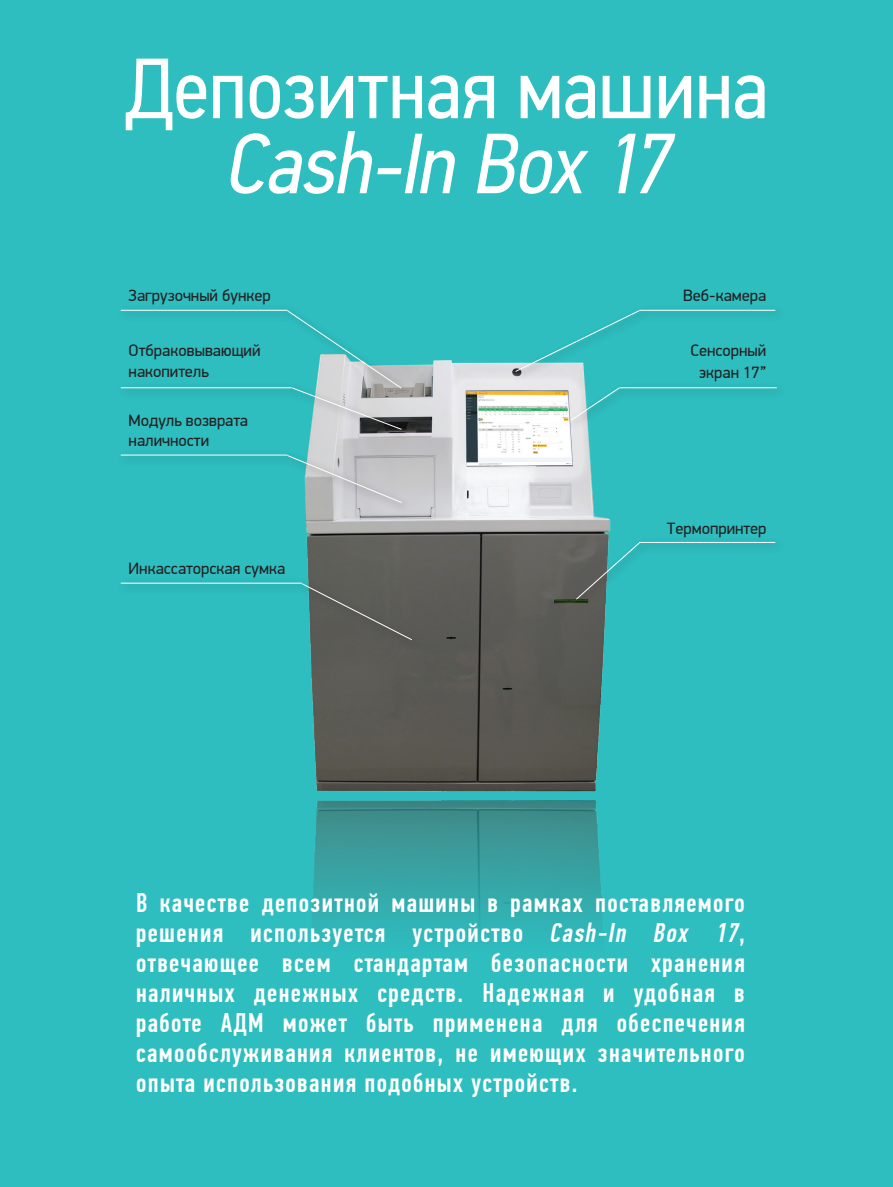
<style>
.page{position:relative;width:893px;height:1187px;background:#fff}
.page>*{position:absolute;margin:0;border:0;box-sizing:border-box;transform-origin:0 0}
.t1{font:85.5px "PF Din Text Cond Pro";letter-spacing:-.015em;color:#fff}
.t2{font:italic 85.5px "PF Din Text Cond Pro";color:#fff}
.t3{font:500 27px/30px "PF Din Text Comp Pro";letter-spacing:.05em;color:#fff;text-align:justify}
.t4{font:16.5px/22px "PF Din Display Pro";color:#231f20}
.s1{font-style:italic}
</style>
<div class="page">
<div style="left:0;top:1px;width:893px;height:1185px;background:#2ebec0"></div>
<img style="left:312px;top:800px;width:291px;height:135px">
<img style="left:306px;top:360px;width:305px;height:432px">
<div style="left:512px;top:306px;width:137px;height:76px;background:#231f20;opacity:.75"></div>
<svg style="left:515px;top:309px;width:125px;height:63px"></svg>
<div style="left:636px;top:304px;width:149px;height:18px;background:#231f20;opacity:.75"></div>
<hr style="left:639px;top:310px;width:136px;height:1px;background:#fff">
<div style="left:566px;top:383px;width:64px;height:48px;background:#231f20;opacity:.75"></div>
<svg style="left:570px;top:386px;width:51px;height:35px"></svg>
<div style="left:616px;top:382px;width:171px;height:17px;background:#231f20;opacity:.75"></div>
<hr style="left:620px;top:387px;width:157px;height:1px;background:#fff">
<div style="left:572px;top:537px;width:78px;height:72px;background:#231f20;opacity:.75"></div>
<svg style="left:575px;top:541px;width:66px;height:59px"></svg>
<div style="left:636px;top:536px;width:149px;height:18px;background:#231f20;opacity:.75"></div>
<hr style="left:639px;top:542px;width:136px;height:1px;background:#fff">
<div style="left:283px;top:306px;width:129px;height:92px;background:#231f20;opacity:.75"></div>
<div style="left:117px;top:304px;width:180px;height:18px;background:#231f20;opacity:.75"></div>
<hr style="left:121px;top:310px;width:166px;height:1px;background:#fff">
<div style="left:288px;top:383px;width:124px;height:57px;background:#231f20;opacity:.75"></div>
<svg style="left:286px;top:309px;width:116px;height:121px"></svg>
<div style="left:117px;top:382px;width:184px;height:17px;background:#231f20;opacity:.75"></div>
<hr style="left:121px;top:387px;width:170px;height:1px;background:#fff">
<div style="left:298px;top:579px;width:124px;height:71px;background:#231f20;opacity:.75"></div>
<svg style="left:301px;top:582px;width:112px;height:58px;background:#5b635f"></svg>
<div style="left:117px;top:577px;width:195px;height:17px;background:#231f20;opacity:.75"></div>
<hr style="left:121px;top:582px;width:181px;height:1px;background:#fff">
<div style="left:284px;top:451px;width:128px;height:62px;background:#231f20;opacity:.75"></div>
<svg style="left:286px;top:454px;width:117px;height:49px;background:#adc2c4"></svg>
<div style="left:117px;top:449px;width:180px;height:17px;background:#231f20;opacity:.75"></div>
<hr style="left:121px;top:454px;width:166px;height:1px;background:#fff">
<h1 class="t1" style="left:125px;top:38px;width:645px">Депозитная машина</h1>
<h1 class="t2" style="left:224px;top:113px;width:465px">Cash-In Box 17</h1>
<p class="t4" style="left:129px;top:284px;width:144px">Загрузочный бункер</p>
<p class="t4" style="left:129px;top:340px;width:133px;line-height:20.5px">Отбраковывающий накопитель</p>
<p class="t4" style="left:129px;top:411px;width:121px;line-height:19.8px">Модуль возврата наличности</p>
<p class="t4" style="left:129px;top:557px;width:158px">Инкассаторская сумка</p>
<p class="t4" style="left:683px;top:284px;width:85px">Веб-камера</p>
<p class="t4" style="left:690px;top:340px;width:77px;text-align:center">Сенсорный экран 17”</p>
<p class="t4" style="left:667px;top:517px;width:101px">Термопринтер</p>
<p class="t3" style="left:136px;top:887px;width:610px">В качестве депозитной машины в рамках поставляемого решения используется устройство <span class="s1">Cash-In Box 17</span>, отвечающее всем стандартам безопасности хранения наличных денежных средств. Надежная и удобная в работе АДМ может быть применена для обеспечения самообслуживания клиентов, не имеющих значительного опыта использования подобных устройств.</p>
</div>
